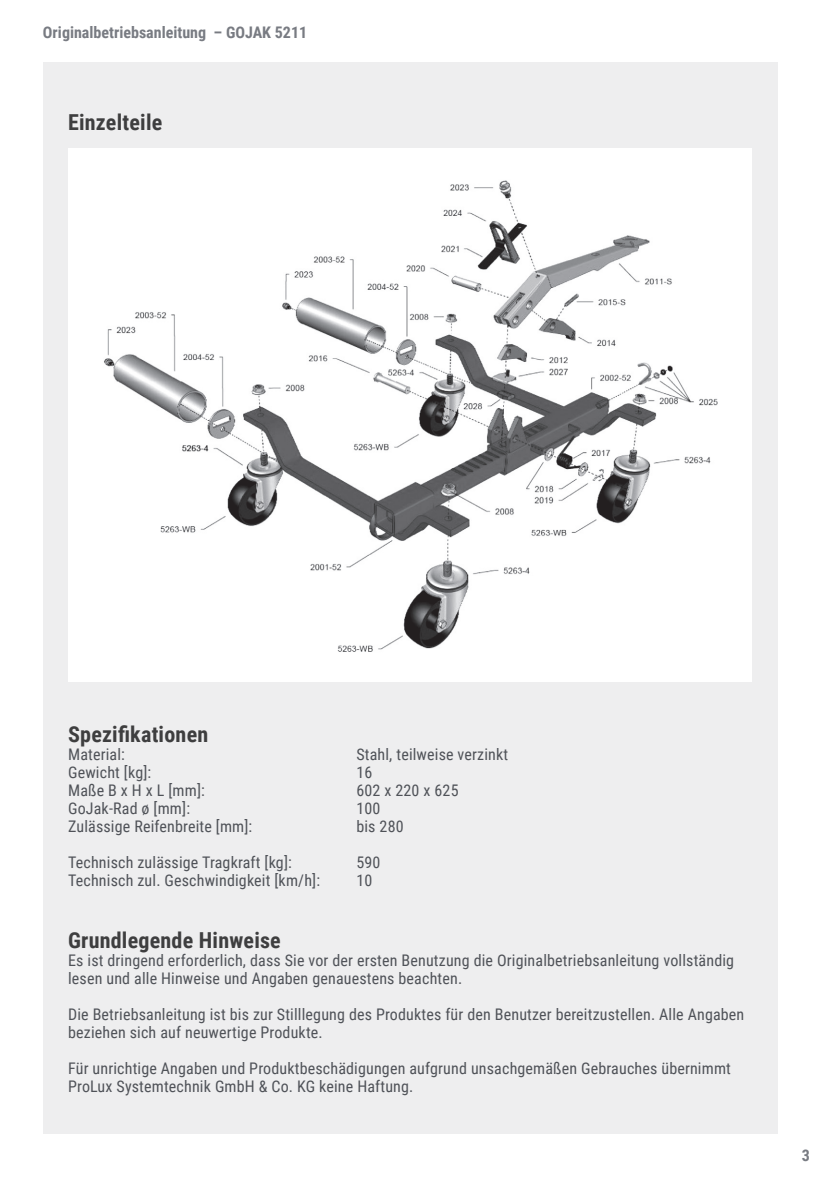
<style>
.page{position:relative;width:840px;height:1191px;background:#fff}
.page>*{position:absolute;margin:0;border:0;box-sizing:border-box;transform-origin:0 0}
.t1{font:700 22px "Roboto Condensed";letter-spacing:.01em;color:#3e3e3f}
.t2{font:16px/18px "Roboto Condensed";letter-spacing:.01em;color:#4f5258}
.t3{font:700 16px "Roboto Condensed";color:#787b82}
</style>
<div class="page">
<div style="left:43px;top:62px;width:734px;height:1072px;background:#eeeeef"></div>
<div style="left:68px;top:148px;width:683px;height:533px;background:#fff"></div>
<img style="left:104px;top:180px;width:614px;height:472px">
<div style="left:111px;top:148px;width:155px;height:47px;background:#fff"></div>
<p class="t3" style="left:43px;top:21px;width:265px">Originalbetriebsanleitung – GOJAK 5211</p>
<h1 class="t1" style="left:68px;top:107px;width:96px">Einzelteile</h1>
<h1 class="t1" style="left:68px;top:718px;width:141px">Spezifikationen</h1>
<p class="t2" style="left:68px;top:744px;width:58px">Material:</p>
<p class="t2" style="left:356px;top:744px;width:153px">Stahl, teilweise verzinkt</p>
<p class="t2" style="left:68px;top:762px;width:85px">Gewicht [kg]:</p>
<p class="t2" style="left:356px;top:762px;width:17px">16</p>
<p class="t2" style="left:68px;top:780px;width:138px">Maße B x H x L [mm]:</p>
<p class="t2" style="left:356px;top:780px;width:104px">602 x 220 x 625</p>
<p class="t2" style="left:68px;top:798px;width:123px">GoJak-Rad ø [mm]:</p>
<p class="t2" style="left:356px;top:798px;width:26px">100</p>
<p class="t2" style="left:68px;top:816px;width:186px">Zulässige Reifenbreite [mm]:</p>
<p class="t2" style="left:356px;top:816px;width:49px">bis 280</p>
<p class="t2" style="left:68px;top:852px;width:225px">Technisch zulässige Tragkraft [kg]:</p>
<p class="t2" style="left:356px;top:852px;width:26px">590</p>
<p class="t2" style="left:68px;top:870px;width:253px">Technisch zul. Geschwindigkeit [km/h]:</p>
<p class="t2" style="left:356px;top:870px;width:17px">10</p>
<h1 class="t1" style="left:68px;top:924px;width:214px">Grundlegende Hinweise</h1>
<p class="t2" style="left:68px;top:950px;width:667px">Es ist dringend erforderlich, dass Sie vor der ersten Benutzung die Originalbetriebsanleitung vollständig lesen und alle Hinweise und Angaben genauestens beachten.</p>
<p class="t2" style="left:68px;top:1004px;width:677px">Die Betriebsanleitung ist bis zur Stilllegung des Produktes für den Benutzer bereitzustellen. Alle Angaben beziehen sich auf neuwertige Produkte.</p>
<p class="t2" style="left:68px;top:1058px;width:664px">Für unrichtige Angaben und Produktbeschädigungen aufgrund unsachgemäßen Gebrauches übernimmt<br>ProLux Systemtechnik GmbH &amp; Co. KG keine Haftung.</p>
<p class="t3" style="left:801px;top:1144px;width:10px">3</p>
</div>
